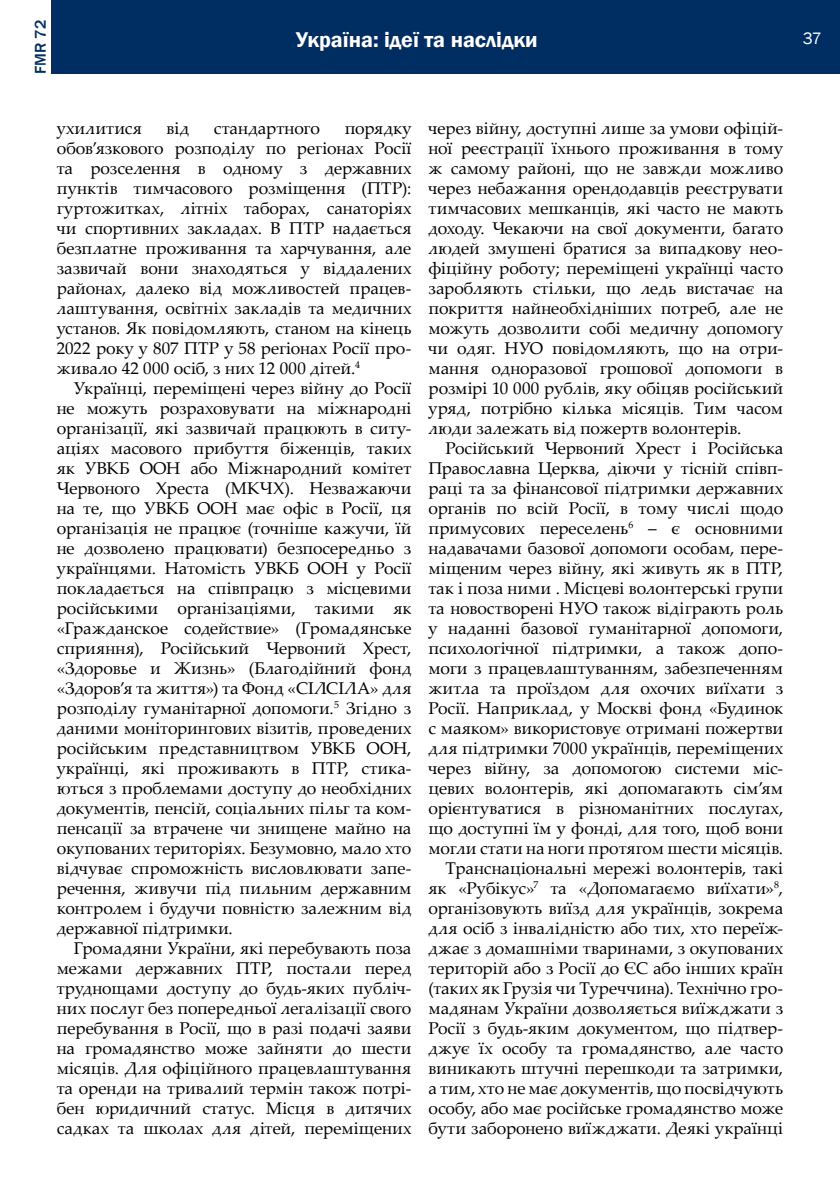
<style>
.page{position:relative;width:840px;height:1191px;background:#fff}
.page>*{position:absolute;margin:0;border:0;box-sizing:border-box;transform-origin:0 0}
.t1{font:600 22px "Franklin Gothic";color:#fff}
.t2{font:17px/20px "Palatino Linotype";color:#000;text-align:justify}
.t3{font:17px "Franklin Gothic";color:#fff}
.t4{font:500 16px "Franklin Gothic";color:#002d62}
</style>
<div class="page">
<div style="left:51px;top:0;width:788px;height:74px;background:#002d62"></div>
<p class="t4" style="left:31px;top:74px;width:55px;rotate:-90deg">FMR 72</p>
<p class="t1" style="left:296px;top:27px;width:243px">Україна: ідеї та наслідки</p>
<p class="t3" style="left:802px;top:27px;width:21px">37</p>
<p class="t2" style="left:57px;top:117px;width:87px">ухилитися</p>
<p class="t2" style="left:166px;top:117px;width:24px">від</p>
<p class="t2" style="left:214px;top:117px;width:108px">стандартного</p>
<p class="t2" style="left:57px;top:117px;width:356px;text-indent:288px">порядку обов’язкового розподілу по регіонах Росії та розселення в одному з державних пунктів тимчасового розміщення (ПТР): гуртожитках, літніх таборах, санаторіях чи спортивних закладах. В ПТР надається безплатне проживання та харчування, але зазвичай вони знаходяться у віддалених районах, далеко від можливостей працев&shy;лаштування, освітніх закладів та медичних установ. Як повідомляють, станом на кінець 2022 року у 807 ПТР у 58 регіонах Росії про&shy;живало 42 000 осіб, з них 12 000 дітей.<sup>4</sup></p>
<p class="t2" style="left:57px;top:377px;width:356px;text-indent:17px">Українці, переміщені через війну до Росії не можуть розраховувати на міжнародні організації, які зазвичай працюють в ситу&shy;аціях масового прибуття біженців, таких як УВКБ ООН або Міжнародний комітет Червоного Хреста (МКЧХ). Незважаючи на те, що УВКБ ООН має офіс в Росії, ця організація не працює (точніше кажучи, їй не дозволено працювати) безпосередньо з українцями. Натомість УВКБ ООН у Росії покладається на співпрацю з місцевими російськими організаціями, такими як «Гражданское содействие» (Громадянське сприяння), Російський Червоний Хрест, «Здоровье и Жизнь» (Благодійний фонд «Здоров’я та життя») та Фонд «СІЛСІЛА» для розподілу гуманітарної допомоги.<sup>5</sup> Згідно з даними моніторингових візитів, проведених російським представництвом УВКБ ООН, українці, які проживають в ПТР, стика&shy;ються з проблемами доступу до необхідних документів, пенсій, соціальних пільг та ком&shy;пенсації за втрачене чи знищене майно на окупованих територіях. Безумовно, мало хто відчуває спроможність висловлювати запе&shy;речення, живучи під пильним державним контролем і будучи повністю залежним від державної підтримки.</p>
<p class="t2" style="left:57px;top:937px;width:356px;text-indent:17px">Громадяни України, які перебувають поза межами державних ПТР, постали перед труднощами доступу до будь-яких публіч&shy;них послуг без попередньої легалізації свого перебування в Росії, що в разі подачі заяви на громадянство може зайняти до шести місяців. Для офіційного працевлаштування та оренди на тривалий термін також потрі&shy;бен юридичний статус. Місця в дитячих садках та школах для дітей, переміщених</p>
<p class="t2" style="left:428px;top:117px;width:356px">через війну, доступні лише за умови офіцій&shy;ної реєстрації їхнього проживання в тому ж самому районі, що не завжди можливо через небажання орендодавців реєструвати тимчасових мешканців, які часто не мають доходу. Чекаючи на свої документи, багато людей змушені братися за випадкову нео&shy;фіційну роботу; переміщені українці часто заробляють стільки, що ледь вистачає на покриття найнеобхідніших потреб, але не можуть дозволити собі медичну допомогу чи одяг. НУО повідомляють, що на отри&shy;мання одноразової грошової допомоги в розмірі 10 000 рублів, яку обіцяв російський уряд, потрібно кілька місяців. Тим часом люди залежать від пожертв волонтерів.</p>
<p class="t2" style="left:428px;top:437px;width:356px;text-align:right">Російський Червоний Хрест і Російська Православна Церква, діючи у тісній співп&shy;раці та за фінансової підтримки державних органів по всій Росії, в тому числі щодо примусових переселень<sup>6</sup> – є основними надавачами базової допомоги особам, пере&shy;міщеним через війну, які живуть як в ПТР, так і поза ними . Місцеві волонтерські групи та новостворені НУО також відіграють роль у наданні базової гуманітарної допомоги, психологічної підтримки, а також допо&shy;моги з працевлаштуванням, забезпеченням житла та проїздом для охочих виїхати з Росії. Наприклад, у Москві фонд «Будинок с маяком» використовує отримані пожертви для підтримки 7000 українців, переміщених через війну, за допомогою системи міс&shy;цевих волонтерів, які допомагають сім’ям орієнтуватися в різноманітних послугах, що доступні їм у фонді, для того, щоб вони могли стати на ноги протягом шести місяців.<br>Транснаціональні мережі волонтерів, такі як «Рубікус»<sup>7</sup> та «Допомагаємо виїхати»<sup>8</sup>, організовують виїзд для українців, зокрема для осіб з інвалідністю або тих, хто переїж&shy;джає з домашніми тваринами, з окупованих територій або з Росії до ЄС або інших країн (таких як Грузія чи Туреччина). Технічно гро&shy;мадянам України дозволяється виїжджати з Росії з будь-яким документом, що підтвер&shy;джує їх особу та громадянство, але часто виникають штучні перешкоди та затримки, а тим, хто не має документів, що посвідчують особу, або має російське громадянство може бути заборонено виїжджати. Деякі українці</p>
</div>
